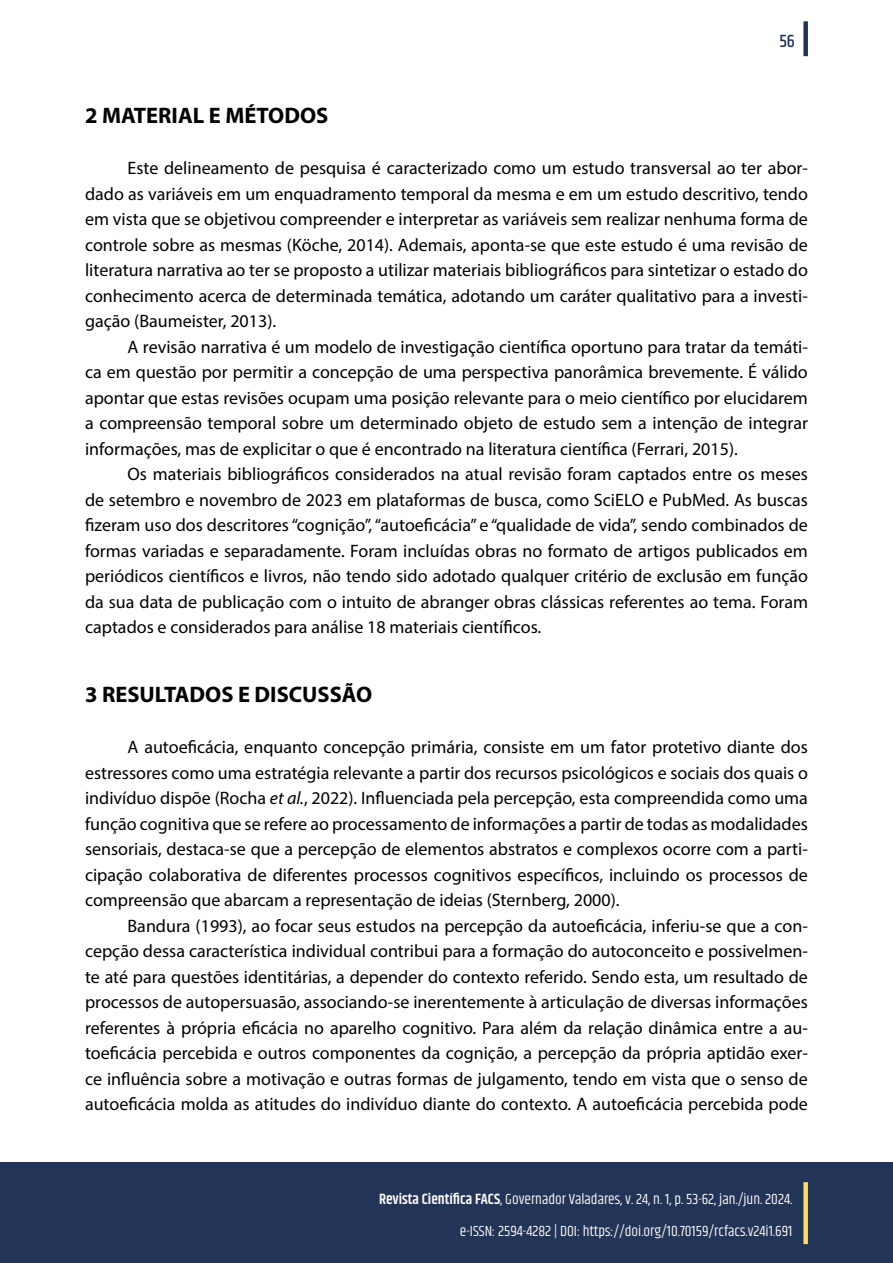
<style>
.page{position:relative;width:893px;height:1263px;background:#fff}
.page>*{position:absolute;margin:0;border:0;box-sizing:border-box;transform-origin:0 0}
.t1{font:700 22.5px "Myriad Pro";color:#020203}
.t2{font:18px/25.5px "Myriad Pro";color:#000;text-align:justify}
.t3{font:500 18px "Khand";color:#223558}
.t4{font:15px "Khand";color:#fef8f8}
.s1{font-style:italic}
.s2{font-weight:600}
</style>
<div class="page">
<div style="left:0;top:1163px;width:893px;height:100px;background:#223558"></div>
<div style="left:803px;top:21px;width:5px;height:35px;background:#223558"></div>
<div style="left:803px;top:1182px;width:5px;height:62px;background:#ffdb60"></div>
<p class="t3" style="left:779px;top:31px;width:17px">56</p>
<p class="t1" style="left:85px;top:101px;width:245px">2 MATERIAL E MÉTODOS</p>
<p class="t2" style="left:85px;top:155px;width:724px;text-indent:43px">Este delineamento de pesquisa é caracterizado como um estudo transversal ao ter abor&shy;dado as variáveis em um enquadramento temporal da mesma e em um estudo descritivo, tendo em vista que se objetivou compreender e interpretar as variáveis sem realizar nenhuma forma de controle sobre as mesmas (Köche, 2014). Ademais, aponta-se que este estudo é uma revisão de literatura narrativa ao ter se proposto a utilizar materiais bibliográficos para sintetizar o estado do conhecimento acerca de determinada temática, adotando um caráter qualitativo para a investi&shy;gação (Baumeister, 2013).</p>
<p class="t2" style="left:85px;top:334px;width:724px;text-indent:43px">A revisão narrativa é um modelo de investigação científica oportuno para tratar da temáti&shy;ca em questão por permitir a concepção de uma perspectiva panorâmica brevemente. É válido apontar que estas revisões ocupam uma posição relevante para o meio científico por elucidarem a compreensão temporal sobre um determinado objeto de estudo sem a intenção de integrar informações, mas de explicitar o que é encontrado na literatura científica (Ferrari, 2015).</p>
<p class="t2" style="left:85px;top:461px;width:724px;text-indent:43px">Os materiais bibliográficos considerados na atual revisão foram captados entre os meses de setembro e novembro de 2023 em plataformas de busca, como SciELO e PubMed. As buscas fizeram uso dos descritores “cognição”, “autoeficácia” e “qualidade de vida”, sendo combinados de formas variadas e separadamente. Foram incluídas obras no formato de artigos publicados em periódicos científicos e livros, não tendo sido adotado qualquer critério de exclusão em função da sua data de publicação com o intuito de abranger obras clássicas referentes ao tema. Foram captados e considerados para análise 18 materiais científicos.</p>
<p class="t1" style="left:85px;top:680px;width:289px">3 RESULTADOS E DISCUSSÃO</p>
<p class="t2" style="left:85px;top:734px;width:724px;text-indent:43px">A autoeficácia, enquanto concepção primária, consiste em um fator protetivo diante dos estressores como uma estratégia relevante a partir dos recursos psicológicos e sociais dos quais o indivíduo dispõe (Rocha <span class="s1">et al.</span>, 2022). Influenciada pela percepção, esta compreendida como uma função cognitiva que se refere ao processamento de informações a partir de todas as modalidades sensoriais, destaca-se que a percepção de elementos abstratos e complexos ocorre com a parti&shy;cipação colaborativa de diferentes processos cognitivos específicos, incluindo os processos de compreensão que abarcam a representação de ideias (Sternberg, 2000).</p>
<p class="t2" style="left:85px;top:913px;width:724px;text-indent:43px">Bandura (1993), ao focar seus estudos na percepção da autoeficácia, inferiu-se que a con&shy;cepção dessa característica individual contribui para a formação do autoconceito e possivelmen&shy;te até para questões identitárias, a depender do contexto referido. Sendo esta, um resultado de processos de autopersuasão, associando-se inerentemente à articulação de diversas informações referentes à própria eficácia no aparelho cognitivo. Para além da relação dinâmica entre a au&shy;toeficácia percebida e outros componentes da cognição, a percepção da própria aptidão exer&shy;ce influência sobre a motivação e outras formas de julgamento, tendo em vista que o senso de autoeficácia molda as atitudes do indivíduo diante do contexto. A autoeficácia percebida pode</p>
<p class="t4" style="left:379px;top:1191px;width:415px"><span class="s2">Revista Científica FACS</span>, Governador Valadares, v. 24, n. 1, p. 53-62, jan./jun. 2024.</p>
<p class="t4" style="left:460px;top:1222px;width:334px">e-ISSN: 2594-4282 | DOI: https://doi.org/10.70159/rcfacs.v24i1.691</p>
</div>
